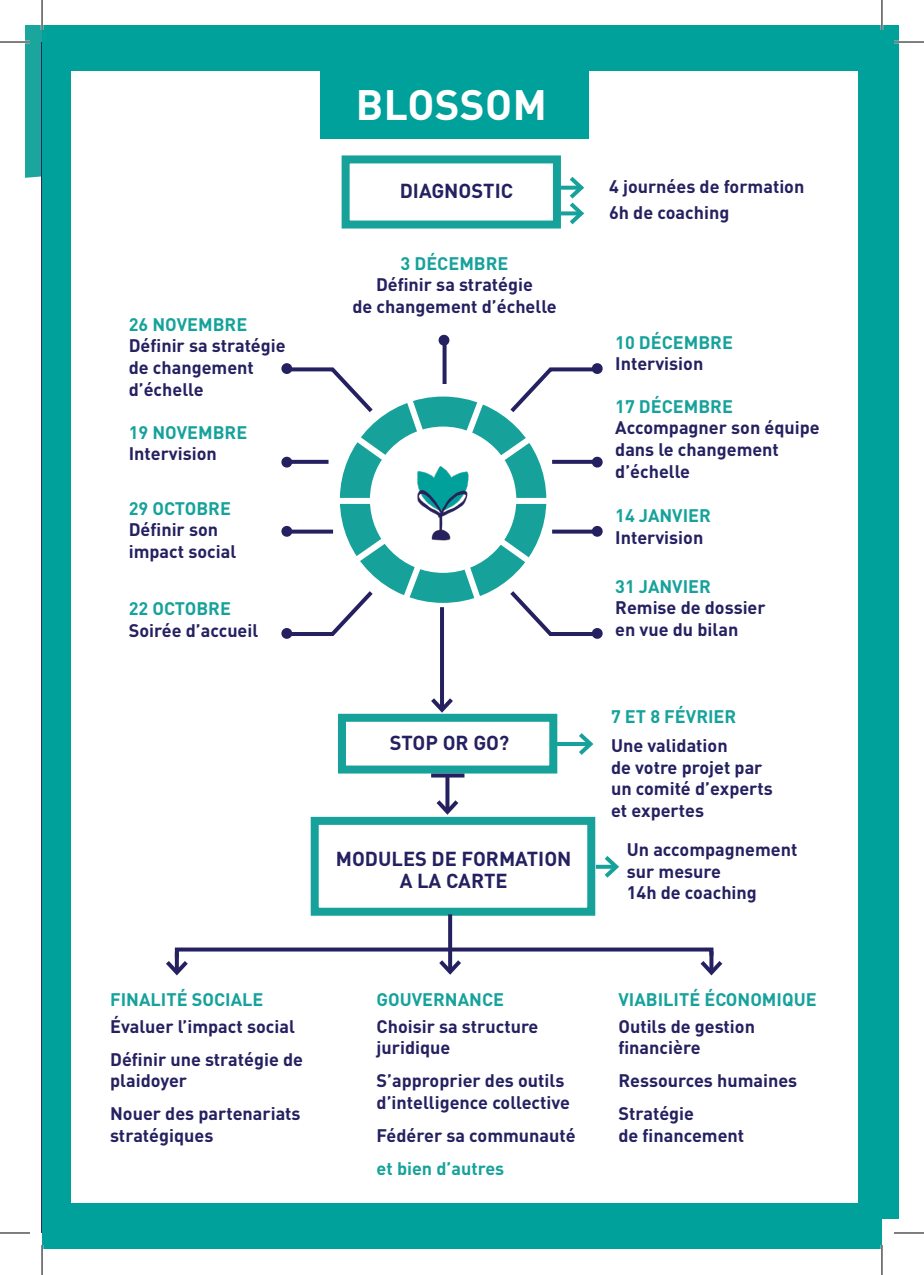
<style>
.page{position:relative;width:924px;height:1275px;background:#fff}
.page>*{position:absolute;margin:0;border:0;box-sizing:border-box;transform-origin:0 0}
.noms_coach{font:700 42px "DINOT";letter-spacing:.01em;color:#fff}
.t1{font:700 20px "DINOT";color:#252161}
.txt_courant{font:700 18px/21.6px "DINOT";color:#252161}
.t2{font:700 18px "DINOT";color:#16a29b}
</style>
<div class="page">
<div style="left:25px;top:25px;width:17px;height:153px;background:#1aa69d"></div>
<hr style="left:41px;top:42px;width:2px;height:1191px;background:#252161">
<div style="left:320px;top:48px;width:268px;height:91px;background:#00a19a"></div>
<div style="left:42px;top:25px;width:856px;height:45px;background:#00a19a"></div>
<div style="left:42px;top:1203px;width:839px;height:45px;background:#00a19a"></div>
<div style="left:857px;top:42px;width:41px;height:1176px;background:#00a19a"></div>
<div style="left:42px;top:42px;width:28px;height:1176px;background:#00a19a"></div>
<div style="left:341px;top:155px;width:219px;height:73px;border:8px solid #16a29b"></div>
<div style="left:338px;top:714px;width:219px;height:59px;border:8px solid #16a29b"></div>
<svg style="left:560px;top:186px;width:5px;height:4px"></svg>
<svg style="left:560px;top:211px;width:5px;height:4px"></svg>
<svg style="left:565px;top:176px;width:20px;height:49px"></svg>
<hr style="left:553px;top:742px;width:37px;height:4px;background:#16a29b">
<svg style="left:579px;top:733px;width:15px;height:22px"></svg>
<hr style="left:552px;top:727px;width:4px;height:33px;background:#16a29b">
<svg style="left:442px;top:346px;width:4px;height:19px"></svg>
<svg style="left:283px;top:365px;width:316px;height:273px"></svg>
<hr style="left:440px;top:607px;width:4px;height:103px;background:#252161">
<svg style="left:426px;top:698px;width:31px;height:17px"></svg>
<div style="left:283px;top:630px;width:7px;height:7px;background:#252161;border-radius:50%"></div>
<div style="left:281px;top:628px;width:11px;height:11px;border:4px solid #252161;border-radius:50%"></div>
<div style="left:593px;top:630px;width:7px;height:7px;background:#252161;border-radius:50%"></div>
<div style="left:591px;top:628px;width:11px;height:11px;border:4px solid #252161;border-radius:50%"></div>
<div style="left:440px;top:337px;width:7px;height:7px;background:#252161;border-radius:50%"></div>
<div style="left:438px;top:335px;width:11px;height:11px;border:4px solid #252161;border-radius:50%"></div>
<div style="left:283px;top:528px;width:7px;height:7px;background:#252161;border-radius:50%"></div>
<div style="left:281px;top:526px;width:11px;height:11px;border:4px solid #252161;border-radius:50%"></div>
<div style="left:593px;top:528px;width:7px;height:7px;background:#252161;border-radius:50%"></div>
<div style="left:591px;top:526px;width:11px;height:11px;border:4px solid #252161;border-radius:50%"></div>
<div style="left:281px;top:457px;width:11px;height:10px;border:4px solid #252161;border-radius:50%"></div>
<div style="left:591px;top:457px;width:11px;height:10px;border:4px solid #252161;border-radius:50%"></div>
<div style="left:283px;top:365px;width:7px;height:7px;background:#252161;border-radius:50%"></div>
<div style="left:281px;top:363px;width:11px;height:11px;border:4px solid #252161;border-radius:50%"></div>
<div style="left:593px;top:365px;width:7px;height:7px;background:#252161;border-radius:50%"></div>
<div style="left:591px;top:363px;width:11px;height:11px;border:4px solid #252161;border-radius:50%"></div>
<img style="left:387px;top:460px;width:108px;height:84px">
<div style="left:310px;top:817px;width:285px;height:98px;border:8px solid #16a29b"></div>
<svg style="left:448px;top:914px;width:4px;height:31px"></svg>
<svg style="left:166px;top:945px;width:557px;height:31px"></svg>
<svg style="left:595px;top:864px;width:5px;height:4px"></svg>
<svg style="left:600px;top:856px;width:19px;height:22px"></svg>
<svg style="left:445px;top:777px;width:4px;height:19px"></svg>
<svg style="left:432px;top:796px;width:30px;height:21px"></svg>
<svg style="left:431px;top:773px;width:33px;height:4px"></svg>
<hr style="left:0;top:41px;width:30px;height:2px;background:#fff">
<hr style="left:893px;top:41px;width:30px;height:2px;background:#fff">
<hr style="left:41px;top:0;width:2px;height:30px;background:#fff">
<hr style="left:880px;top:0;width:2px;height:30px;background:#fff">
<hr style="left:880px;top:1245px;width:2px;height:30px;background:#fff">
<hr style="left:0;top:42px;width:30px;height:1px;background:#000">
<hr style="left:893px;top:42px;width:30px;height:1px;background:#000">
<hr style="left:0;top:1232px;width:30px;height:1px;background:#000">
<hr style="left:893px;top:1232px;width:30px;height:1px;background:#000">
<hr style="left:42px;top:0;width:1px;height:30px;background:#000">
<hr style="left:42px;top:1245px;width:1px;height:30px;background:#000">
<hr style="left:881px;top:0;width:1px;height:30px;background:#000">
<hr style="left:881px;top:1245px;width:1px;height:30px;background:#000">
<p class="t2" style="left:129px;top:312px;width:120px">26 NOVEMBRE</p>
<p class="txt_courant" style="left:129px;top:334px;width:158px">Définir sa stratégie</p>
<p class="txt_courant" style="left:129px;top:356px;width:127px">de changement d’échelle</p>
<p class="t2" style="left:129px;top:420px;width:120px">19 NOVEMBRE</p>
<p class="txt_courant" style="left:129px;top:442px;width:90px">Intervision</p>
<p class="t2" style="left:129px;top:496px;width:104px">29 OCTOBRE</p>
<p class="txt_courant" style="left:129px;top:518px;width:91px">Définir son</p>
<p class="txt_courant" style="left:129px;top:540px;width:109px">impact social</p>
<p class="t2" style="left:129px;top:596px;width:104px">22 OCTOBRE</p>
<p class="txt_courant" style="left:129px;top:618px;width:131px">Soirée d’accueil</p>
<p class="t2" style="left:110px;top:986px;width:155px">FINALITÉ SOCIALE</p>
<p class="txt_courant" style="left:110px;top:1014px;width:186px">Évaluer l’impact social</p>
<p class="txt_courant" style="left:110px;top:1047px;width:194px">Définir une stratégie de plaidoyer</p>
<p class="txt_courant" style="left:110px;top:1102px;width:192px">Nouer des partenariats</p>
<p class="txt_courant" style="left:110px;top:1124px;width:105px">stratégiques</p>
<p class="noms_coach" style="left:355px;top:76px;width:192px">BLOSSOM</p>
<p class="t1" style="left:399px;top:177px;width:115px">DIAGNOSTIC</p>
<p class="t2" style="left:400px;top:251px;width:109px">3 DÉCEMBRE</p>
<p class="txt_courant" style="left:376px;top:273px;width:158px">Définir sa stratégie</p>
<p class="txt_courant" style="left:352px;top:295px;width:205px">de changement d’échelle</p>
<p class="t1" style="left:389px;top:729px;width:121px">STOP OR GO?</p>
<p class="t1" style="left:336px;top:845px;width:237px">MODULES DE FORMATION</p>
<p class="t1" style="left:399px;top:867px;width:109px">A LA CARTE</p>
<p class="t2" style="left:376px;top:986px;width:129px">GOUVERNANCE</p>
<p class="txt_courant" style="left:376px;top:1014px;width:163px">Choisir sa structure</p>
<p class="txt_courant" style="left:376px;top:1036px;width:75px">juridique</p>
<p class="txt_courant" style="left:376px;top:1069px;width:195px">S’approprier des outils d’intelligence collective</p>
<p class="txt_courant" style="left:376px;top:1124px;width:200px">Fédérer sa communauté</p>
<p class="t2" style="left:376px;top:1156px;width:129px">et bien d’autres</p>
<p class="txt_courant" style="left:608px;top:175px;width:197px">4 journées de formation</p>
<p class="txt_courant" style="left:608px;top:201px;width:122px">6h de coaching</p>
<p class="t2" style="left:615px;top:330px;width:119px">10 DÉCEMBRE</p>
<p class="txt_courant" style="left:615px;top:352px;width:90px">Intervision</p>
<p class="t2" style="left:615px;top:394px;width:119px">17 DÉCEMBRE</p>
<p class="txt_courant" style="left:615px;top:416px;width:206px">Accompagner son équipe dans le changement d’échelle</p>
<p class="t2" style="left:615px;top:503px;width:97px">14 JANVIER</p>
<p class="txt_courant" style="left:615px;top:525px;width:90px">Intervision</p>
<p class="t2" style="left:615px;top:574px;width:97px">31 JANVIER</p>
<p class="txt_courant" style="left:615px;top:596px;width:152px">Remise de dossier</p>
<p class="txt_courant" style="left:615px;top:618px;width:124px">en vue du bilan</p>
<p class="t2" style="left:610px;top:704px;width:127px">7 ET 8 FÉVRIER</p>
<p class="txt_courant" style="left:610px;top:734px;width:118px">Une validation</p>
<p class="txt_courant" style="left:610px;top:755px;width:153px">de votre projet par</p>
<p class="txt_courant" style="left:610px;top:777px;width:163px">un comité d’experts</p>
<p class="txt_courant" style="left:610px;top:798px;width:94px">et expertes</p>
<p class="txt_courant" style="left:626px;top:838px;width:172px">Un accompagnement</p>
<p class="txt_courant" style="left:626px;top:859px;width:96px">sur mesure</p>
<p class="txt_courant" style="left:626px;top:881px;width:131px">14h de coaching</p>
<p class="t2" style="left:618px;top:986px;width:199px">VIABILITÉ ÉCONOMIQUE</p>
<p class="txt_courant" style="left:618px;top:1014px;width:138px">Outils de gestion</p>
<p class="txt_courant" style="left:618px;top:1036px;width:84px">financière</p>
<p class="txt_courant" style="left:618px;top:1069px;width:180px">Ressources humaines</p>
<p class="txt_courant" style="left:618px;top:1102px;width:77px">Stratégie</p>
<p class="txt_courant" style="left:618px;top:1124px;width:127px">de financement</p>
</div>
